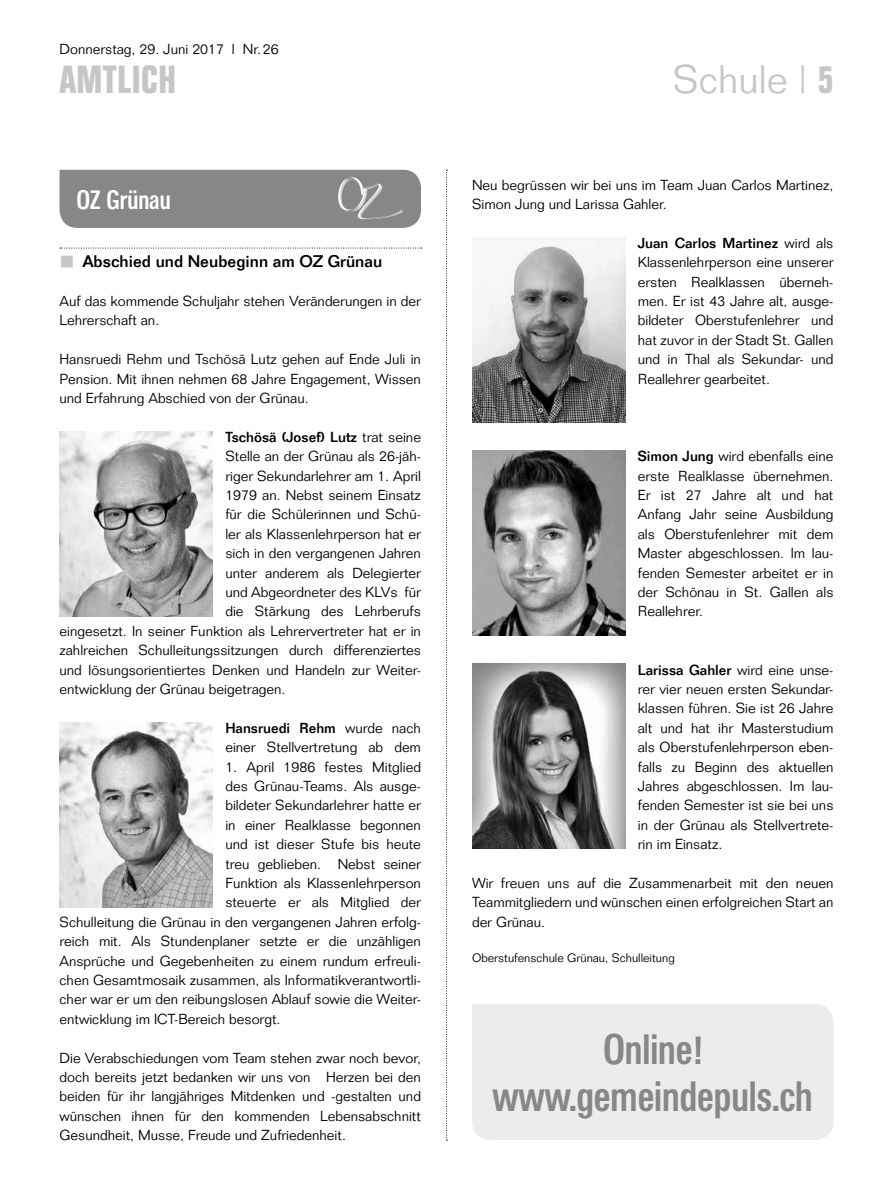
<style>
.page{position:relative;width:893px;height:1191px;background:#fff}
.page>*{position:absolute;margin:0;border:0;box-sizing:border-box;transform-origin:0 0}
.t1{font:500 42px/46.5px "Folio Condensed BQ";color:#868786;text-align:center}
.t2{font:300 39px "Folio";color:#c5c6c6}
.t3{font:700 39px "Folio Condensed BQ";letter-spacing:.025em;color:#c5c6c6}
.t4{font:500 26.25px "Folio Condensed BQ";color:#fff}
.t5{font:500 16.5px "Folio";color:#000}
.t6{font:300 14.25px/19.4px "Folio";color:#000;text-align:justify}
.t7{font:500 14.25px "Folio";color:#000}
.t8{font:300 12px "Folio";color:#000}
.s1{font-family:"Folio Condensed BQ";font-weight:700}
.s2{font-weight:300}
.s3{font-weight:500}
</style>
<div class="page">
<svg style="left:446px;top:170px;width:1px;height:970px"></svg>
<svg style="left:60px;top:248px;width:362px;height:1px"></svg>
<div style="left:60px;top:170px;width:361px;height:58px;background:#868786"></div>
<img style="left:60px;top:431px;width:153px;height:185px">
<img style="left:60px;top:722px;width:153px;height:185px">
<img style="left:472px;top:246px;width:153px;height:176px">
<img style="left:472px;top:450px;width:153px;height:185px">
<img style="left:472px;top:663px;width:153px;height:185px">
<div style="left:472px;top:1004px;width:361px;height:135px;background:#ececec"></div>
<p class="t6" style="left:60px;top:39px;width:221px">Donnerstag, 29. Juni 2017 l Nr.26</p>
<h2 class="t3" style="left:60px;top:58px;width:118px">AMTLICH</h2>
<h2 class="t2" style="left:673px;top:56px;width:162px">Schule | <span class="s1">5</span></h2>
<h3 class="t4" style="left:77px;top:185px;width:96px">OZ Grünau</h3>
<p class="t5" style="left:83px;top:251px;width:301px">Abschied und Neubeginn am OZ Grünau</p>
<p class="t6" style="left:60px;top:291px;width:363px">Auf das kommende Schuljahr stehen Veränderungen in der<br>Lehrerschaft an.</p>
<p class="t6" style="left:60px;top:349px;width:363px">Hansruedi Rehm und Tschösä Lutz gehen auf Ende Juli in Pension. Mit ihnen nehmen 68 Jahre Engagement, Wissen und Erfahrung Abschied von der Grünau.</p>
<p class="t7" style="left:225px;top:428px;width:197px">Tschösä (Josef) Lutz <span class="s2">trat seine</span></p>
<p class="t6" style="left:225px;top:446px;width:197px">Stelle an der Grünau als 26-jäh-</p>
<p class="t6" style="left:225px;top:466px;width:197px">riger Sekundarlehrer am 1. April</p>
<p class="t6" style="left:225px;top:485px;width:197px">1979 an. Nebst seinem Einsatz</p>
<p class="t6" style="left:225px;top:504px;width:197px">für die Schülerinnen und Schü-</p>
<p class="t6" style="left:225px;top:524px;width:197px">ler als Klassenlehrperson hat er</p>
<p class="t6" style="left:225px;top:543px;width:197px">sich in den vergangenen Jahren</p>
<p class="t6" style="left:225px;top:563px;width:197px">unter anderem als Delegierter</p>
<p class="t6" style="left:225px;top:582px;width:197px">und Abgeordneter des KLVs für</p>
<p class="t6" style="left:225px;top:601px;width:197px">die Stärkung des Lehrberufs</p>
<p class="t6" style="left:60px;top:621px;width:363px">eingesetzt. In seiner Funktion als Lehrervertreter hat er in</p>
<p class="t6" style="left:60px;top:640px;width:363px">zahlreichen Schulleitungssitzungen durch differenziertes</p>
<p class="t6" style="left:60px;top:660px;width:363px">und lösungsorientiertes Denken und Handeln zur Weiter-</p>
<p class="t6" style="left:60px;top:679px;width:227px">entwicklung der Grünau beigetragen.</p>
<p class="t6" style="left:225px;top:718px;width:197px"><span class="s3">Hansruedi Rehm</span> wurde nach einer Stellvertretung ab dem</p>
<p class="t6" style="left:225px;top:757px;width:197px">1. April 1986 festes Mitglied</p>
<p class="t6" style="left:225px;top:776px;width:197px">des Grünau-Teams. Als ausge-</p>
<p class="t6" style="left:225px;top:795px;width:197px">bildeter Sekundarlehrer hatte er</p>
<p class="t6" style="left:225px;top:815px;width:197px">in einer Realklasse begonnen</p>
<p class="t6" style="left:225px;top:834px;width:197px">und ist dieser Stufe bis heute</p>
<p class="t6" style="left:225px;top:854px;width:197px">treu geblieben. Nebst seiner</p>
<p class="t6" style="left:225px;top:873px;width:197px">Funktion als Klassenlehrperson</p>
<p class="t6" style="left:225px;top:892px;width:197px">steuerte er als Mitglied der</p>
<p class="t6" style="left:60px;top:912px;width:363px">Schulleitung die Grünau in den vergangenen Jahren erfolg-</p>
<p class="t6" style="left:60px;top:931px;width:363px">reich mit. Als Stundenplaner setzte er die unzähligen</p>
<p class="t6" style="left:60px;top:951px;width:363px">Ansprüche und Gegebenheiten zu einem rundum erfreuli-</p>
<p class="t6" style="left:60px;top:970px;width:363px">chen Gesamtmosaik zusammen, als Informatikverantwortli-</p>
<p class="t6" style="left:60px;top:989px;width:363px">cher war er um den reibungslosen Ablauf sowie die Weiter-</p>
<p class="t6" style="left:60px;top:1009px;width:222px">entwicklung im ICT-Bereich besorgt.</p>
<p class="t6" style="left:60px;top:1047px;width:363px">Die Verabschiedungen vom Team stehen zwar noch bevor, doch bereits jetzt bedanken wir uns von Herzen bei den beiden für ihr langjähriges Mitdenken und -gestalten und wünschen ihnen für den kommenden Lebensabschnitt Gesundheit, Musse, Freude und Zufriedenheit.</p>
<p class="t6" style="left:472px;top:175px;width:363px">Neu begrüssen wir bei uns im Team Juan Carlos Martinez,<br>Simon Jung und Larissa Gahler.</p>
<p class="t6" style="left:638px;top:233px;width:197px"><span class="s3">Juan Carlos Martinez</span> wird als Klassenlehrperson eine unserer ersten Realklassen überneh&shy;men. Er ist 43 Jahre alt, ausge&shy;bildeter Oberstufenlehrer und hat zuvor in der Stadt St. Gallen und in Thal als Sekundar- und Reallehrer gearbeitet.</p>
<p class="t6" style="left:638px;top:446px;width:197px"><span class="s3">Simon Jung</span> wird ebenfalls eine erste Realklasse übernehmen.<br>Er ist 27 Jahre alt und hat Anfang Jahr seine Ausbildung als Oberstufenlehrer mit dem Master abgeschlossen. Im lau&shy;fenden Semester arbeitet er in der Schönau in St. Gallen als Reallehrer.</p>
<p class="t6" style="left:638px;top:660px;width:197px"><span class="s3">Larissa Gahler</span> wird eine unse&shy;rer vier neuen ersten Sekundar&shy;klassen führen. Sie ist 26 Jahre alt und hat ihr Masterstudium als Oberstufenlehrperson eben&shy;falls zu Beginn des aktuellen Jahres abgeschlossen. Im lau&shy;fenden Semester ist sie bei uns in der Grünau als Stellvertrete&shy;rin im Einsatz.</p>
<p class="t6" style="left:472px;top:873px;width:363px">Wir freuen uns auf die Zusammenarbeit mit den neuen Teammitgliedern und wünschen einen erfolgreichen Start an der Grünau.</p>
<p class="t8" style="left:472px;top:951px;width:204px">Oberstufenschule Grünau, Schulleitung</p>
<h1 class="t1" style="left:492px;top:1027px;width:322px">Online! www.gemeindepuls.ch</h1>
</div>
